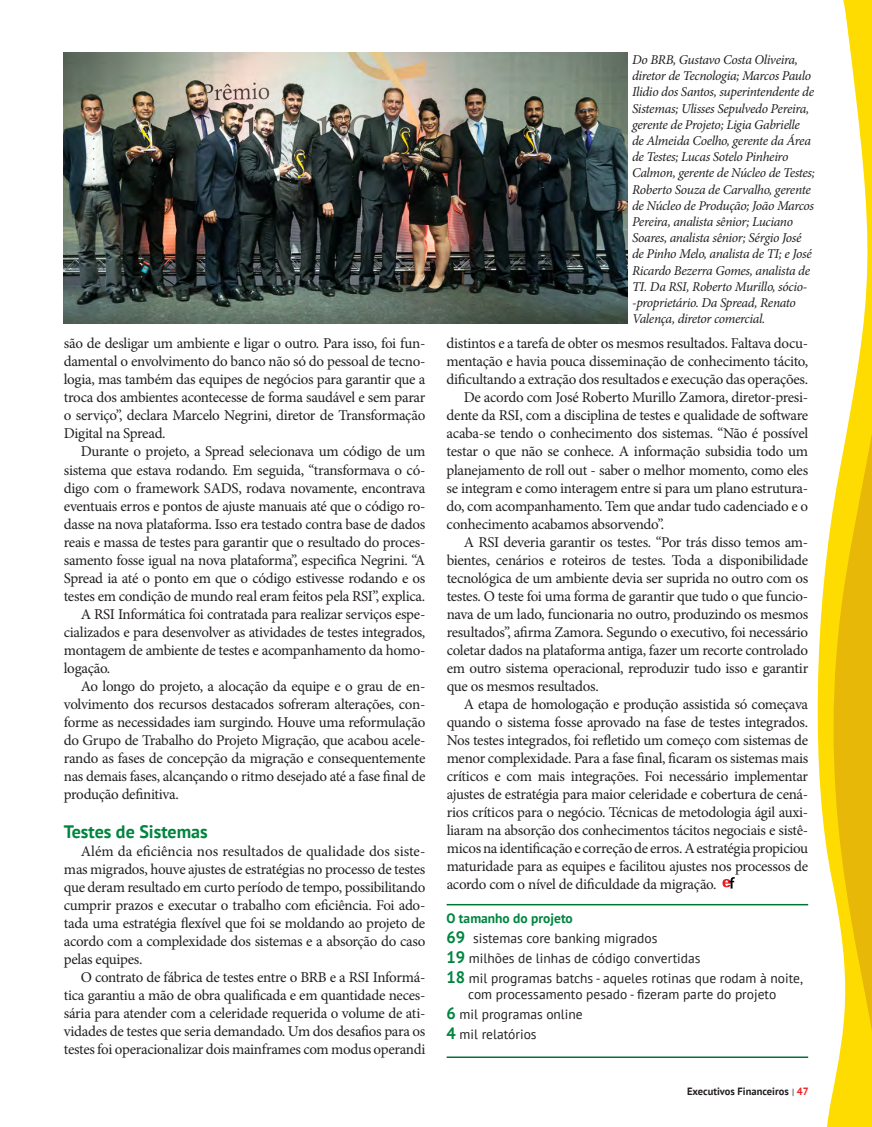
<style>
.page{position:relative;width:872px;height:1127px;background:#fff}
.page>*{position:absolute;margin:0;border:0;box-sizing:border-box;transform-origin:0 0}
.SUBTITULO{font:700 18px "PT Sans";color:#008540}
.corpo_texto{font:15px/18px "Minion Pro";letter-spacing:-.02em;color:#231f20;text-align:justify}
.legenda{font:italic 13.5px/16.2px "Minion Pro";letter-spacing:-.025em;color:#231f20}
.corpo_texto-2{font:13.5px/16.2px "PT Sans";color:#231f20;text-align:center}
.corpo_texto-3{font:700 13.5px "PT Sans";color:#008540}
.t1{font:700 10.5px "PT Sans";color:#231f20}
.s1{font-weight:700;font-size:16.5px;color:#008540}
.s2{font-weight:400;font-size:9px}
.s3{color:#ee2123}
</style>
<div class="page">
<svg style="left:817px;top:0;width:55px;height:1127px"></svg>
<svg style="left:722px;top:877px;width:13px;height:11px"></svg>
<img style="left:64px;top:53px;width:563px;height:271px">
<hr style="left:446px;top:904px;width:362px;height:1px;background:#007236">
<hr style="left:446px;top:1056px;width:362px;height:2px;background:#007236">
<p class="corpo_texto" style="left:64px;top:335px;width:363px">são de desligar um ambiente e ligar o outro. Para isso, foi fun&shy;damental o envolvimento do banco não só do pessoal de tecno&shy;logia, mas também das equipes de negócios para garantir que a troca dos ambientes acontecesse de forma saudável e sem parar o serviço”, declara Marcelo Negrini, diretor de Transformação Digital na Spread.</p>
<p class="corpo_texto" style="left:64px;top:443px;width:363px;text-indent:17px">Durante o projeto, a Spread selecionava um código de um sistema que estava rodando. Em seguida, “transformava o có&shy;digo com o framework SADS, rodava novamente, encontrava eventuais erros e pontos de ajuste manuais até que o código ro&shy;dasse na nova plataforma. Isso era testado contra base de dados reais e massa de testes para garantir que o resultado do proces&shy;samento fosse igual na nova plataforma”, especifica Negrini. “A Spread ia até o ponto em que o código estivesse rodando e os testes em condição de mundo real eram feitos pela RSI”, explica.</p>
<p class="corpo_texto" style="left:64px;top:605px;width:363px;text-indent:17px">A RSI Informática foi contratada para realizar serviços espe&shy;cializados e para desenvolver as atividades de testes integrados, montagem de ambiente de testes e acompanhamento da homo&shy;logação.</p>
<p class="corpo_texto" style="left:64px;top:677px;width:363px;text-indent:17px">Ao longo do projeto, a alocação da equipe e o grau de en&shy;volvimento dos recursos destacados sofreram alterações, con&shy;forme as necessidades iam surgindo. Houve uma reformulação do Grupo de Trabalho do Projeto Migração, que acabou acele&shy;rando as fases de concepção da migração e consequentemente nas demais fases, alcançando o ritmo desejado até a fase final de produção definitiva.</p>
<p class="SUBTITULO" style="left:64px;top:820px;width:145px">Testes de Sistemas</p>
<p class="corpo_texto" style="left:64px;top:842px;width:363px;text-indent:17px">Além da eficiência nos resultados de qualidade dos siste&shy;mas migrados, houve ajustes de estratégias no processo de testes que deram resultado em curto período de tempo, possibilitando cumprir prazos e executar o trabalho com eficiência. Foi ado&shy;tada uma estratégia flexível que foi se moldando ao projeto de acordo com a complexidade dos sistemas e a absorção do caso pelas equipes.</p>
<p class="corpo_texto" style="left:64px;top:968px;width:363px;text-indent:17px">O contrato de fábrica de testes entre o BRB e a RSI Informá&shy;tica garantiu a mão de obra qualificada e em quantidade neces&shy;sária para atender com a celeridade requerida o volume de ati&shy;vidades de testes que seria demandado. Um dos desafios para os testes foi operacionalizar dois mainframes com modus operandi</p>
<p class="legenda" style="left:632px;top:51px;width:184px">Do BRB, Gustavo Costa Oliveira, diretor de Tecnologia; Marcos Paulo Ilidio dos Santos, superintendente de Sistemas; Ulisses Sepulvedo Pereira, gerente de Projeto; Ligia Gabrielle de Almeida Coelho, gerente da Área de Testes; Lucas Sotelo Pinheiro Calmon, gerente de Núcleo de Testes; Roberto Souza de Carvalho, gerente de Núcleo de Produção; João Marcos Pereira, analista sênior; Luciano Soares, analista sênior; Sérgio José de Pinho Melo, analista de TI; e José Ricardo Bezerra Gomes, analista de TI. Da RSI, Roberto Murillo, sócio--proprietário. Da Spread, Renato Valença, diretor comercial.</p>
<p class="corpo_texto" style="left:446px;top:335px;width:363px">distintos e a tarefa de obter os mesmos resultados. Faltava docu&shy;mentação e havia pouca disseminação de conhecimento tácito, dificultando a extração dos resultados e execução das operações.</p>
<p class="corpo_texto" style="left:446px;top:389px;width:363px;text-indent:17px">De acordo com José Roberto Murillo Zamora, diretor-presi&shy;dente da RSI, com a disciplina de testes e qualidade de software acaba-se tendo o conhecimento dos sistemas. “Não é possível testar o que não se conhece. A informação subsidia todo um planejamento de roll out - saber o melhor momento, como eles se integram e como interagem entre si para um plano estrutura&shy;do, com acompanhamento. Tem que andar tudo cadenciado e o conhecimento acabamos absorvendo”.</p>
<p class="corpo_texto" style="left:447px;top:533px;width:363px;text-indent:17px">A RSI deveria garantir os testes. “Por trás disso temos am&shy;bientes, cenários e roteiros de testes. Toda a disponibilidade tecnológica de um ambiente devia ser suprida no outro com os testes. O teste foi uma forma de garantir que tudo o que funcio&shy;nava de um lado, funcionaria no outro, produzindo os mesmos resultados”, afirma Zamora. Segundo o executivo, foi necessário coletar dados na plataforma antiga, fazer um recorte controlado em outro sistema operacional, reproduzir tudo isso e garantir que os mesmos resultados.</p>
<p class="corpo_texto" style="left:447px;top:695px;width:363px;text-indent:17px">A etapa de homologação e produção assistida só começava quando o sistema fosse aprovado na fase de testes integrados.<br>Nos testes integrados, foi refletido um começo com sistemas de menor complexidade. Para a fase final, ficaram os sistemas mais críticos e com mais integrações. Foi necessário implementar ajustes de estratégia para maior celeridade e cobertura de cená&shy;rios críticos para o negócio. Técnicas de metodologia ágil auxi&shy;liaram na absorção dos conhecimentos tácitos negociais e sistê&shy;micos na identificação e correção de erros. A estratégia propiciou maturidade para as equipes e facilitou ajustes nos processos de acordo com o nível de dificuldade da migração.</p>
<p class="corpo_texto-3" style="left:446px;top:910px;width:128px">O tamanho do projeto</p>
<p class="corpo_texto-2" style="left:446px;top:930px;width:212px"><span class="s1">69</span> sistemas core banking migrados</p>
<p class="corpo_texto-2" style="left:446px;top:950px;width:255px"><span class="s1">19</span> milhões de linhas de código convertidas</p>
<p class="corpo_texto-2" style="left:446px;top:969px;width:357px"><span class="s1">18</span> mil programas batchs - aqueles rotinas que rodam à noite, com processamento pesado - fizeram parte do projeto</p>
<p class="corpo_texto-2" style="left:446px;top:1005px;width:138px"><span class="s1">6</span> mil programas online</p>
<p class="corpo_texto-2" style="left:446px;top:1025px;width:91px"><span class="s1">4</span> mil relatórios</p>
<p class="t1" style="left:687px;top:1084px;width:123px">Executivos Financeiros <span class="s2">|</span> <span class="s3">47</span></p>
</div>
